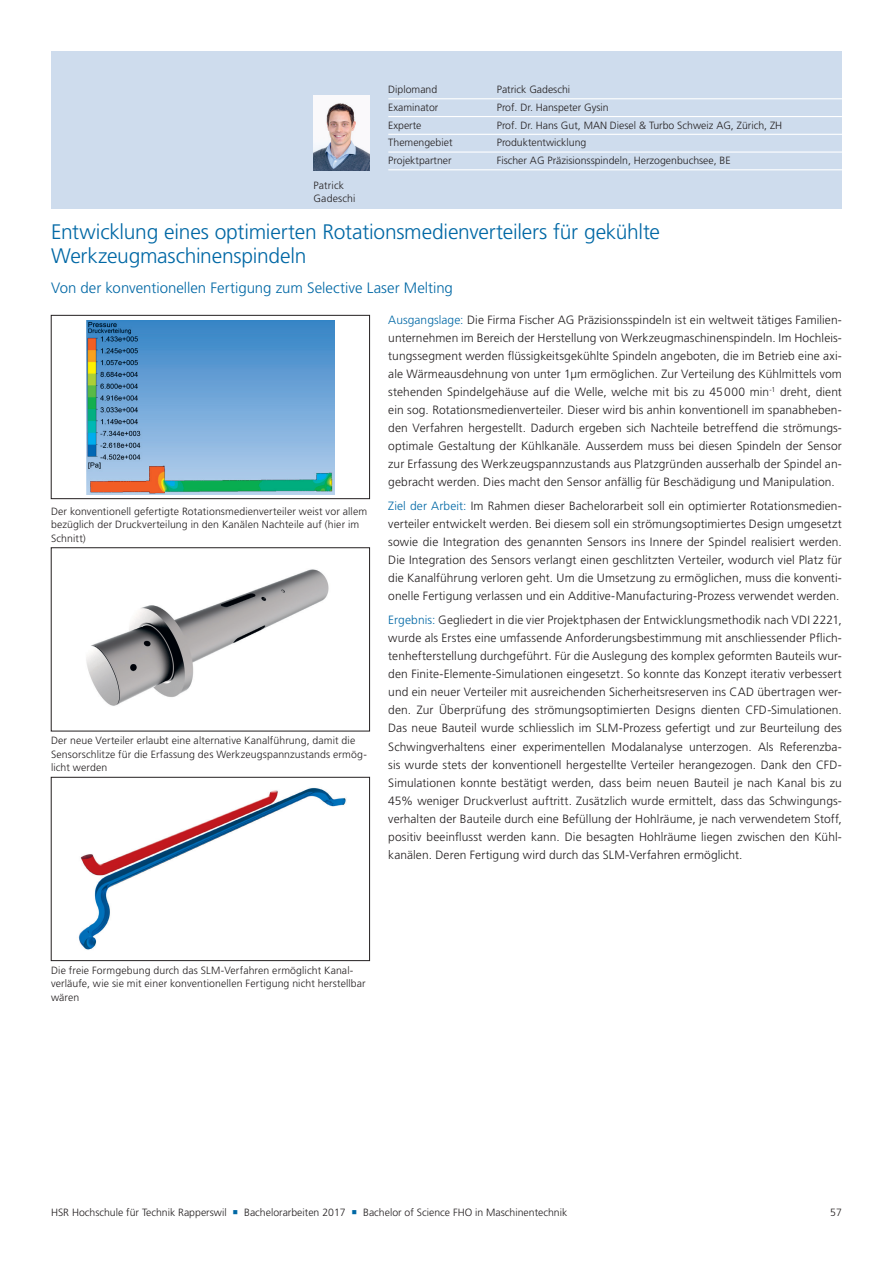
<style>
.page{position:relative;width:893px;height:1263px;background:#fff}
.page>*{position:absolute;margin:0;border:0;box-sizing:border-box;transform-origin:0 0}
.t1{font:300 21px/24px "Frutiger LT Pro";letter-spacing:-.01em;color:#0068a5}
.t2{font:300 15px "Frutiger LT Pro";color:#0068a5}
.t3{font:300 12px/18px "Frutiger LT Pro";letter-spacing:.005em;color:#231f20;text-align:justify}
.t4{font:300 10.5px/13.5px "Frutiger LT Pro";letter-spacing:.005em;color:#231f20}
.s1{color:#0068a5}
</style>
<div class="page">
<div style="left:51px;top:51px;width:791px;height:157px;background:#cedced"></div>
<img style="left:86px;top:320px;width:248px;height:174px">
<div style="left:51px;top:315px;width:319px;height:184px;border:1px solid #231f20"></div>
<img style="left:86px;top:569px;width:243px;height:137px">
<div style="left:51px;top:547px;width:319px;height:184px;border:1px solid #231f20"></div>
<img style="left:78px;top:787px;width:268px;height:163px">
<div style="left:51px;top:777px;width:319px;height:184px;border:1px solid #231f20"></div>
<hr style="left:388px;top:98px;width:454px;height:1px;background:#fff">
<hr style="left:388px;top:116px;width:454px;height:1px;background:#fff">
<hr style="left:388px;top:134px;width:454px;height:1px;background:#fff">
<hr style="left:388px;top:151px;width:454px;height:2px;background:#fff">
<hr style="left:388px;top:169px;width:454px;height:1px;background:#fff">
<img style="left:314px;top:95px;width:56px;height:75px">
<p class="t4" style="left:314px;top:178px;width:43px">Patrick<br>Gadeschi</p>
<p class="t4" style="left:388px;top:83px;width:51px">Diplomand</p>
<p class="t4" style="left:497px;top:83px;width:75px">Patrick Gadeschi</p>
<p class="t4" style="left:388px;top:101px;width:52px">Examinator</p>
<p class="t4" style="left:497px;top:101px;width:114px">Prof. Dr. Hanspeter Gysin</p>
<p class="t4" style="left:388px;top:118px;width:35px">Experte</p>
<p class="t4" style="left:497px;top:118px;width:287px">Prof. Dr. Hans Gut, MAN Diesel &amp; Turbo Schweiz AG, Zürich, ZH</p>
<p class="t4" style="left:388px;top:136px;width:66px">Themengebiet</p>
<p class="t4" style="left:497px;top:136px;width:91px">Produktentwicklung</p>
<p class="t4" style="left:388px;top:154px;width:65px">Projektpartner</p>
<p class="t4" style="left:497px;top:154px;width:235px">Fischer AG Präzisionsspindeln, Herzogenbuchsee, BE</p>
<h1 class="t1" style="left:51px;top:220px;width:611px">Entwicklung eines optimierten Rotationsmedienverteilers für gekühlte<br>Werkzeugmaschinenspindeln</h1>
<p class="t2" style="left:51px;top:279px;width:403px">Von der konventionellen Fertigung zum Selective Laser Melting</p>
<p class="t4" style="left:51px;top:504px;width:318px">Der konventionell gefertigte Rotationsmedienverteiler weist vor allem bezüglich der Druckverteilung in den Kanälen Nachteile auf (hier im<br>Schnitt)</p>
<p class="t4" style="left:51px;top:734px;width:317px">Der neue Verteiler erlaubt eine alternative Kanalführung, damit die<br>Sensorschlitze für die Erfassung des Werkzeugspannzustands ermög&shy;licht werden</p>
<p class="t3" style="left:388px;top:311px;width:455px"><span class="s1">Ausgangslage:</span> Die Firma Fischer AG Präzisionsspindeln ist ein weltweit tätiges Familien&shy;unternehmen im Bereich der Herstellung von Werkzeugmaschinenspindeln. Im Hochleis&shy;tungssegment werden flüssigkeitsgekühlte Spindeln angeboten, die im Betrieb eine axi&shy;ale Wärmeausdehnung von unter 1µm ermöglichen. Zur Verteilung des Kühlmittels vom stehenden Spindelgehäuse auf die Welle, welche mit bis zu 45000 min<sup>-1</sup> dreht, dient ein sog. Rotationsmedienverteiler. Dieser wird bis anhin konventionell im spanabheben&shy;den Verfahren hergestellt. Dadurch ergeben sich Nachteile betreffend die strömungs&shy;optimale Gestaltung der Kühlkanäle. Ausserdem muss bei diesen Spindeln der Sensor zur Erfassung des Werkzeugspannzustands aus Platzgründen ausserhalb der Spindel an&shy;gebracht werden. Dies macht den Sensor anfällig für Beschädigung und Manipulation.</p>
<p class="t3" style="left:388px;top:497px;width:455px"><span class="s1">Ziel der Arbeit:</span> Im Rahmen dieser Bachelorarbeit soll ein optimierter Rotationsmedien&shy;verteiler entwickelt werden. Bei diesem soll ein strömungsoptimiertes Design umgesetzt sowie die Integration des genannten Sensors ins Innere der Spindel realisiert werden.<br>Die Integration des Sensors verlangt einen geschlitzten Verteiler, wodurch viel Platz für die Kanalführung verloren geht. Um die Umsetzung zu ermöglichen, muss die konventi&shy;onelle Fertigung verlassen und ein Additive-Manufacturing-Prozess verwendet werden.</p>
<p class="t3" style="left:388px;top:611px;width:455px;text-align:left"><span class="s1">Ergebnis:</span> Gegliedert in die vier Projektphasen der Entwicklungsmethodik nach VDI 2221, wurde als Erstes eine umfassende Anforderungsbestimmung mit anschliessender Pflich&shy;tenhefterstellung durchgeführt. Für die Auslegung des komplex geformten Bauteils wur&shy;den Finite-Elemente-Simulationen eingesetzt. So konnte das Konzept iterativ verbessert und ein neuer Verteiler mit ausreichenden Sicherheitsreserven ins CAD übertragen wer&shy;den. Zur Überprüfung des strömungsoptimierten Designs dienten CFD-Simulationen.<br>Das neue Bauteil wurde schliesslich im SLM-Prozess gefertigt und zur Beurteilung des Schwingverhaltens einer experimentellen Modalanalyse unterzogen. Als Referenzba&shy;sis wurde stets der konventionell hergestellte Verteiler herangezogen. Dank den CFD-- Simulationen konnte bestätigt werden, dass beim neuen Bauteil je nach Kanal bis zu 45% weniger Druckverlust auftritt. Zusätzlich wurde ermittelt, dass das Schwingungs&shy;verhalten der Bauteile durch eine Befüllung der Hohlräume, je nach verwendetem Stoff, positiv beeinflusst werden kann. Die besagten Hohlräume liegen zwischen den Kühl&shy;kanälen. Deren Fertigung wird durch das SLM-Verfahren ermöglicht.</p>
<p class="t4" style="left:51px;top:963px;width:316px">Die freie Formgebung durch das SLM-Verfahren ermöglicht Kanal&shy;verläufe, wie sie mit einer konventionellen Fertigung nicht herstellbar wären</p>
<p class="t4" style="left:51px;top:1206px;width:518px">HSR Hochschule für Technik Rapperswil <span class="s1">○</span> Bachelorarbeiten 2017 <span class="s1">○</span> Bachelor of Science FHO in Maschinentechnik</p>
<p class="t4" style="left:830px;top:1206px;width:13px">57</p>
</div>
